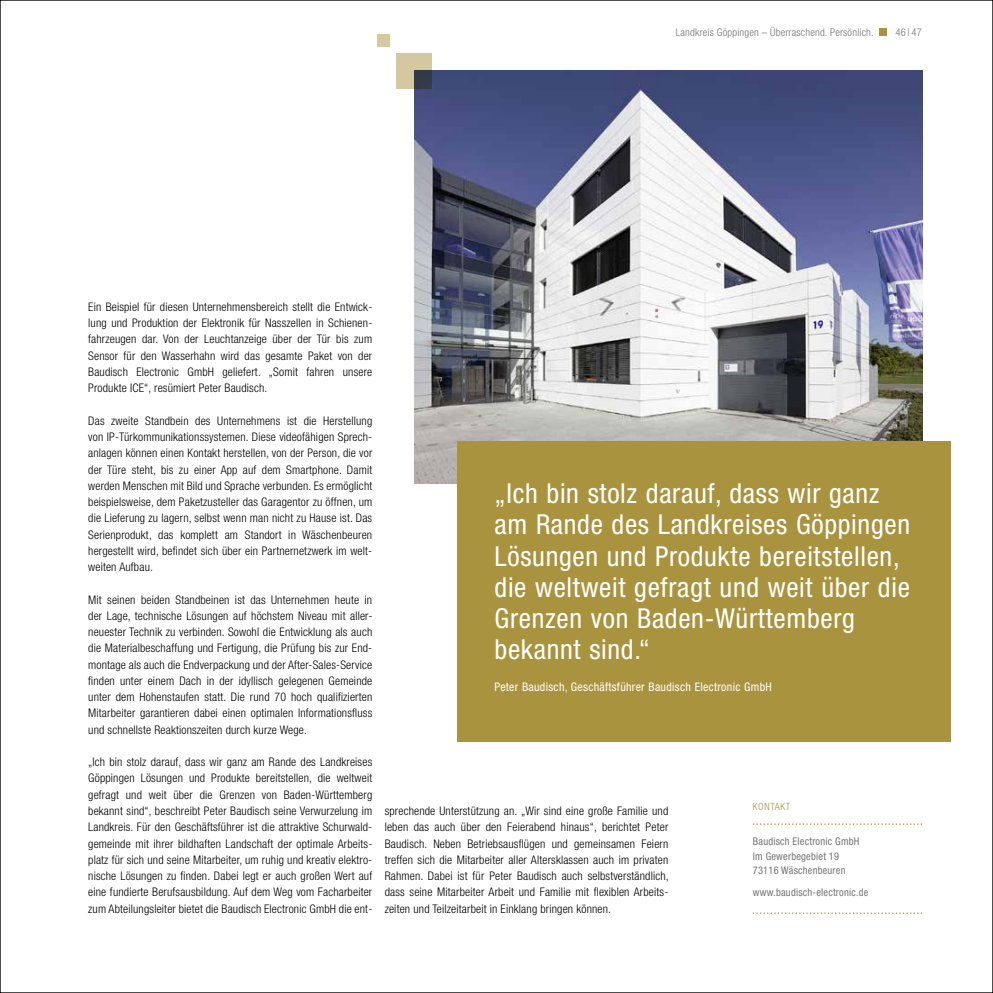
<style>
.page{position:relative;width:993px;height:993px;background:#fff}
.page>*{position:absolute;margin:0;border:0;box-sizing:border-box;transform-origin:0 0}
.t1{font:condensed 27.5px/31.2px "Helvetica Neue LT Std";letter-spacing:.025em;color:#fff}
.t2{font:300 condensed 11.88px/16.2px "Helvetica Neue LT Std";letter-spacing:.015em;color:#000;text-align:justify}
.t3{font:condensed 11.88px "Helvetica Neue LT Std";letter-spacing:.025em;color:#fff}
.t4{font:condensed 10.62px "Helvetica Neue LT Std";letter-spacing:.02em;color:#757574}
.t5{font:300 condensed 10.62px "Helvetica Neue LT Std";letter-spacing:.02em;color:#757574}
.t6{font:300 condensed 10px "Helvetica Neue LT Std";letter-spacing:.06em;color:#a9933e}
</style>
<div class="page">
<img style="left:414px;top:71px;width:507px;height:412px">
<div style="left:456px;top:441px;width:494px;height:300px;background:#a9933e"></div>
<svg style="left:753px;top:912px;width:168px;height:1px"></svg>
<svg style="left:753px;top:823px;width:168px;height:1px"></svg>
<svg style="left:396px;top:53px;width:36px;height:36px"></svg>
<div style="left:377px;top:35px;width:13px;height:12px;background:#d4c99f"></div>
<div style="left:878px;top:28px;width:8px;height:8px;background:#a9933e"></div>
<p class="t5" style="left:675px;top:26px;width:199px">Landkreis Göppingen – Überraschend. Persönlich.</p>
<p class="t5" style="left:895px;top:26px;width:28px">46 | 47</p>
<p class="t2" style="left:88px;top:298px;width:285px">Ein Beispiel für diesen Unternehmensbereich stellt die Entwick&shy;lung und Produktion der Elektronik für Nasszellen in Schienen&shy;fahrzeugen dar. Von der Leuchtanzeige über der Tür bis zum Sensor für den Wasserhahn wird das gesamte Paket von der Baudisch Electronic GmbH geliefert. „Somit fahren unsere Produkte ICE“, resümiert Peter Baudisch.</p>
<p class="t2" style="left:88px;top:412px;width:285px">Das zweite Standbein des Unternehmens ist die Herstellung von IP-Türkommunikationssystemen. Diese videofähigen Sprech&shy;anlagen können einen Kontakt herstellen, von der Person, die vor der Türe steht, bis zu einer App auf dem Smartphone. Damit werden Menschen mit Bild und Sprache verbunden. Es ermöglicht beispielsweise, dem Paketzusteller das Garagentor zu öffnen, um die Lieferung zu lagern, selbst wenn man nicht zu Hause ist. Das Serienprodukt, das komplett am Standort in Wäschenbeuren hergestellt wird, befndet sich über ein Partnernetzwerk im welt&shy;weiten Aufbau.</p>
<p class="t2" style="left:88px;top:591px;width:285px">Mit seinen beiden Standbeinen ist das Unternehmen heute in der Lage, technische Lösungen auf höchstem Niveau mit aller&shy;neuester Technik zu verbinden. Sowohl die Entwicklung als auch die Materialbeschaffung und Fertigung, die Prüfung bis zur End&shy;montage als auch die Endverpackung und der After-Sales-Service fnden unter einem Dach in der idyllisch gelegenen Gemeinde unter dem Hohenstaufen statt. Die rund 70 hoch qualifzierten Mitarbeiter garantieren dabei einen optimalen Informationsfuss und schnellste Reaktionszeiten durch kurze Wege.</p>
<p class="t2" style="left:88px;top:753px;width:285px">„Ich bin stolz darauf, dass wir ganz am Rande des Landkreises Göppingen Lösungen und Produkte bereitstellen, die weltweit gefragt und weit über die Grenzen von Baden-Württemberg bekannt sind“, beschreibt Peter Baudisch seine Verwurzelung im Landkreis. Für den Geschäftsführer ist die attraktive Schurwald&shy;gemeinde mit ihrer bildhaften Landschaft der optimale Arbeits&shy;platz für sich und seine Mitarbeiter, um ruhig und kreativ elektro&shy;nische Lösungen zu fnden. Dabei legt er auch großen Wert auf eine fundierte Berufsausbildung. Auf dem Weg vom Facharbeiter zum Abteilungsleiter bietet die Baudisch Electronic GmbH die ent-</p>
<h1 class="t1" style="left:494px;top:477px;width:417px">„Ich bin stolz darauf, dass wir ganz am Rande des Landkreises Göppingen<br>Lösungen und Produkte bereitstellen, die weltweit gefragt und weit über die<br>Grenzen von Baden-Württemberg bekannt sind.“</h1>
<p class="t3" style="left:494px;top:679px;width:279px">Peter Baudisch, Geschäftsführer Baudisch Electronic GmbH</p>
<p class="t2" style="left:384px;top:802px;width:285px">sprechende Unterstützung an. „Wir sind eine große Familie und leben das auch über den Feierabend hinaus“, berichtet Peter Baudisch. Neben Betriebsausfügen und gemeinsamen Feiern</p>
<p class="t2" style="left:384px;top:851px;width:285px">treffen sich die Mitarbeiter aller Altersklassen auch im privaten</p>
<p class="t2" style="left:384px;top:867px;width:285px">Rahmen. Dabei ist für Peter Baudisch auch selbstverständlich, dass seine Mitarbeiter Arbeit und Familie mit fexiblen Arbeits-</p>
<p class="t2" style="left:384px;top:899px;width:228px">zeiten und Teilzeitarbeit in Einklang bringen können.</p>
<p class="t6" style="left:752px;top:800px;width:39px">KONTAKT</p>
<p class="t4" style="left:752px;top:835px;width:108px">Baudisch Electronic GmbH</p>
<p class="t4" style="left:752px;top:849px;width:88px">Im Gewerbegebiet 19</p>
<p class="t4" style="left:752px;top:864px;width:94px">73116 Wäschenbeuren</p>
<p class="t4" style="left:752px;top:885px;width:117px">www.baudisch-electronic.de</p>
</div>
